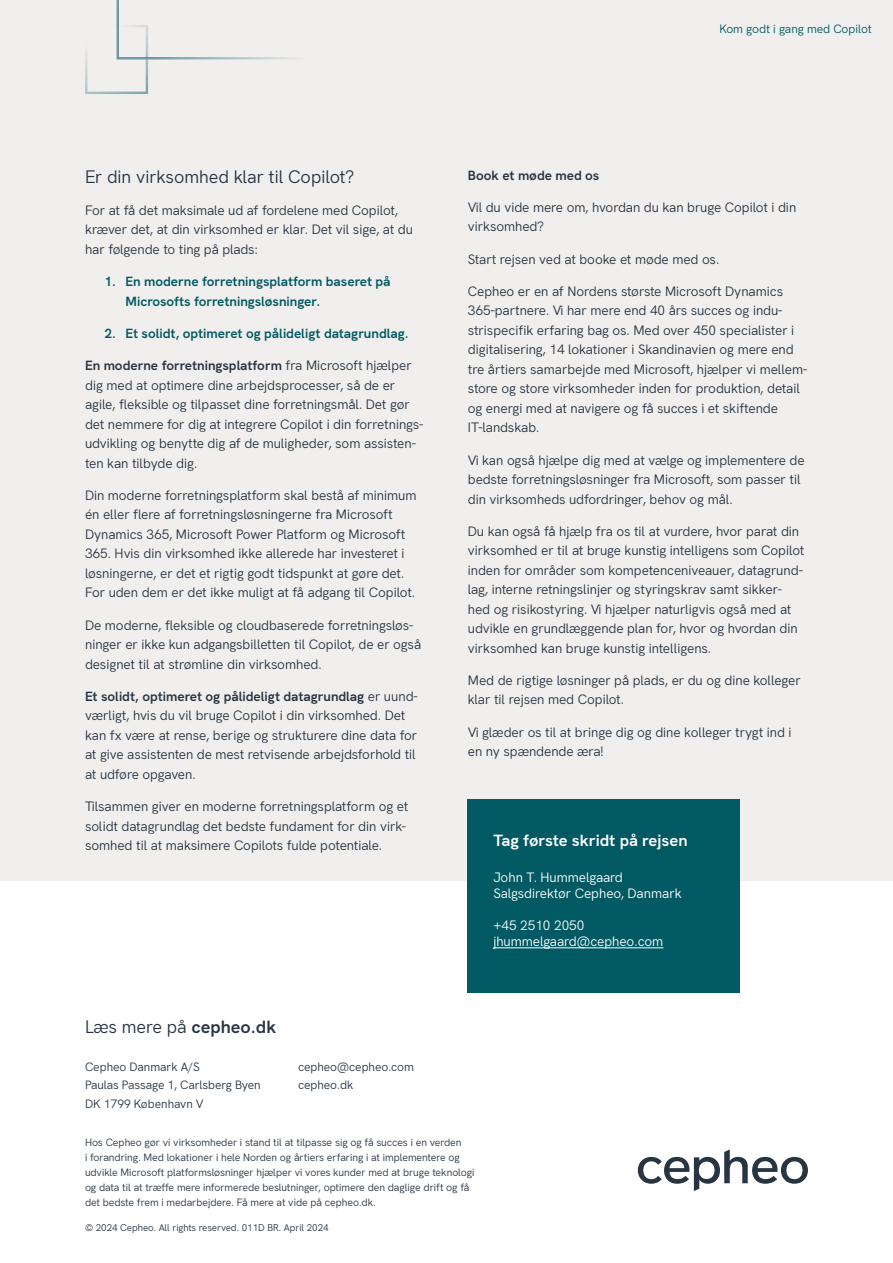
<style>
.page{position:relative;width:893px;height:1263px;background:#fff}
.page>*{position:absolute;margin:0;border:0;box-sizing:border-box;transform-origin:0 0}
.t1{font:18px "Hanken Grotesk";letter-spacing:-.005em;color:#273442}
.t2{font:700 16.5px "Hanken Grotesk";letter-spacing:-.005em;color:#fff}
.t3{font:13.5px/19.5px "Hanken Grotesk";letter-spacing:-.01em;color:#273442}
.t4{font:700 13.5px/19.5px "Hanken Grotesk";letter-spacing:-.005em;color:#005963}
.t5{font:13.5px/16.2px "Hanken Grotesk";letter-spacing:-.005em;color:#fff}
.t6{font:700 13.5px "Hanken Grotesk";letter-spacing:-.005em;color:#273442}
.t7{font:12px/18px "Hanken Grotesk";letter-spacing:-.005em;color:#273442}
.t8{font:12px "Hanken Grotesk";letter-spacing:-.01em;color:#005963}
.t9{font:10.5px/15px "Hanken Grotesk";letter-spacing:-.01em;color:#273442}
.t10{font:9.75px "Hanken Grotesk";color:#273442}
.s1{font-weight:700}
</style>
<div class="page">
<svg style="left:638px;top:1149px;width:170px;height:42px"></svg>
<div style="left:0;top:0;width:893px;height:880px;background:#f1efed"></div>
<div style="left:468px;top:799px;width:272px;height:194px;background:#005963"></div>
<hr style="left:493px;top:947px;width:170px;height:1px;background:#fff">
<svg style="left:117px;top:0;width:180px;height:59px"></svg>
<div style="left:85px;top:25px;width:63px;height:69px;border:2px solid #5d919b"></div>
<p class="t8" style="left:719px;top:20px;width:154px">Kom godt i gang med Copilot</p>
<h1 class="t1" style="left:85px;top:162px;width:271px">Er din virksomhed klar til Copilot?</h1>
<p class="t3" style="left:85px;top:199px;width:329px">For at få det maksimale ud af fordelene med Copilot, kræver det, at din virksomhed er klar. Det vil sige, at du har følgende to ting på plads:</p>
<p class="t4" style="left:126px;top:271px;width:266px;text-indent:-21px">1. En moderne forretningsplatform baseret på<br>Microsofts forretningsløsninger.</p>
<p class="t4" style="left:105px;top:322px;width:306px">2. Et solidt, optimeret og pålideligt datagrundlag.</p>
<p class="t3" style="left:85px;top:354px;width:340px"><span class="s1">En moderne forretningsplatform</span> fra Microsoft hjælper dig med at optimere dine arbejdsprocesser, så de er agile, fleksible og tilpasset dine forretningsmål. Det gør det nemmere for dig at integrere Copilot i din forretnings&shy;udvikling og benytte dig af de muligheder, som assisten&shy;ten kan tilbyde dig.</p>
<p class="t3" style="left:85px;top:484px;width:333px">Din moderne forretningsplatform skal bestå af minimum én eller flere af forretningsløsningerne fra Microsoft Dynamics 365, Microsoft Power Platform og Microsoft 365. Hvis din virksomhed ikke allerede har investeret i løsningerne, er det et rigtig godt tidspunkt at gøre det.<br>For uden dem er det ikke muligt at få adgang til Copilot.</p>
<p class="t3" style="left:85px;top:614px;width:338px">De moderne, fleksible og cloudbaserede forretningsløs&shy;ninger er ikke kun adgangsbilletten til Copilot, de er også designet til at strømline din virksomhed.</p>
<p class="t3" style="left:85px;top:685px;width:334px"><span class="s1">Et solidt, optimeret og pålideligt datagrundlag</span> er uund&shy;værligt, hvis du vil bruge Copilot i din virksomhed. Det kan fx være at rense, berige og strukturere dine data for at give assistenten de mest retvisende arbejdsforhold til at udføre opgaven.</p>
<p class="t3" style="left:85px;top:795px;width:325px">Tilsammen giver en moderne forretningsplatform og et solidt datagrundlag det bedste fundament for din virk&shy;somhed til at maksimere Copilots fulde potentiale.</p>
<h1 class="t1" style="left:85px;top:1013px;width:193px">Læs mere på <span class="s1">cepheo.dk</span></h1>
<p class="t7" style="left:85px;top:1057px;width:177px">Cepheo Danmark A/S<br>Paulas Passage 1, Carlsberg Byen<br>DK 1799 København V</p>
<p class="t7" style="left:298px;top:1057px;width:117px">cepheo@cepheo.com cepheo.dk</p>
<p class="t6" style="left:468px;top:164px;width:133px">Book et møde med os</p>
<p class="t3" style="left:468px;top:196px;width:330px">Vil du vide mere om, hvordan du kan bruge Copilot i din virksomhed?</p>
<p class="t3" style="left:468px;top:248px;width:253px">Start rejsen ved at booke et møde med os.</p>
<p class="t3" style="left:468px;top:280px;width:341px">Cepheo er en af Nordens største Microsoft Dynamics 365-partnere. Vi har mere end 40 års succes og indu&shy;strispecifik erfaring bag os. Med over 450 specialister i digitalisering, 14 lokationer i Skandinavien og mere end tre årtiers samarbejde med Microsoft, hjælper vi mellem&shy;store og store virksomheder inden for produktion, detail og energi med at navigere og få succes i et skiftende IT-landskab.</p>
<p class="t3" style="left:468px;top:449px;width:338px">Vi kan også hjælpe dig med at vælge og implementere de bedste forretningsløsninger fra Microsoft, som passer til din virksomheds udfordringer, behov og mål.</p>
<p class="t3" style="left:468px;top:520px;width:338px">Du kan også få hjælp fra os til at vurdere, hvor parat din virksomhed er til at bruge kunstig intelligens som Copilot inden for områder som kompetenceniveauer, datagrund&shy;lag, interne retningslinjer og styringskrav samt sikker&shy;hed og risikostyring. Vi hjælper naturligvis også med at udvikle en grundlæggende plan for, hvor og hvordan din virksomhed kan bruge kunstig intelligens.</p>
<p class="t3" style="left:468px;top:669px;width:334px">Med de rigtige løsninger på plads, er du og dine kolleger klar til rejsen med Copilot.</p>
<p class="t3" style="left:468px;top:721px;width:325px">Vi glæder os til at bringe dig og dine kolleger trygt ind i en ny spændende æra!</p>
<p class="t2" style="left:493px;top:827px;width:196px">Tag første skridt på rejsen</p>
<p class="t5" style="left:493px;top:868px;width:190px">John T. Hummelgaard<br>Salgsdirektør Cepheo, Danmark</p>
<p class="t5" style="left:493px;top:916px;width:171px">+45 2510 2050 jhummelgaard@cepheo.com</p>
<p class="t9" style="left:85px;top:1133px;width:391px">Hos Cepheo gør vi virksomheder i stand til at tilpasse sig og få succes i en verden<br>i forandring. Med lokationer i hele Norden og årtiers erfaring i at implementere og udvikle Microsoft platformsløsninger hjælper vi vores kunder med at bruge teknologi og data til at træffe mere informerede beslutninger, optimere den daglige drift og få det bedste frem i medarbejdere. Få mere at vide på cepheo.dk.</p>
<p class="t10" style="left:85px;top:1220px;width:245px">© 2024 Cepheo. All rights reserved. 011D BR. April 2024</p>
</div>
